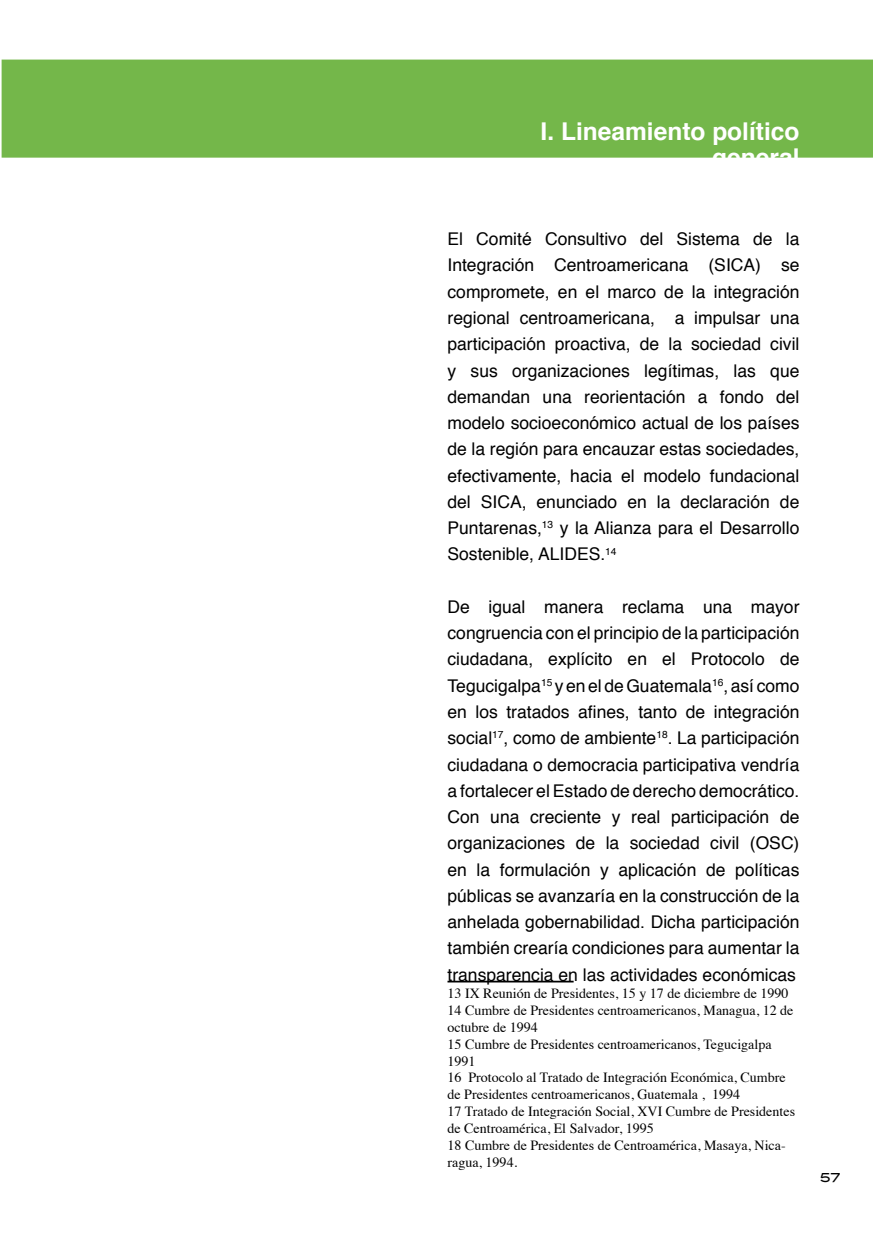
<style>
.page{position:relative;width:874px;height:1241px;background:#fff}
.page>*{position:absolute;margin:0;border:0;box-sizing:border-box;transform-origin:0 0}
.t1{font:700 24.5px/26.2px "Helvetica";color:#fff;text-align:right}
.t2{font:17.5px/26.2px "Helvetica";color:#000;text-align:justify}
.t3{font:14px/16.8px "Times";color:#000}
.t4{font:12.25px "Blair Md ITCTT Medium";color:#000}
</style>
<div class="page">
<div style="left:2px;top:60px;width:870px;height:98px;background:#74b74a"></div>
<hr style="left:447px;top:980px;width:126px;height:2px;background:#000">
<h1 class="t1" style="left:540px;top:120px;width:260px">I. Lineamiento político general</h1>
<p class="t2" style="left:447px;top:227px;width:353px">El Comité Consultivo del Sistema de la Integración Centroamericana (SICA) se compromete, en el marco de la integración regional centroamericana, a impulsar una participación proactiva, de la sociedad civil y sus organizaciones legítimas, las que demandan una reorientación a fondo del modelo socioeconómico actual de los países de la región para encauzar estas sociedades, efectivamente, hacia el modelo fundacional del SICA, enunciado en la declaración de Puntarenas,<sup>13</sup> y la Alianza para el Desarrollo Sostenible, ALIDES.<sup>14</sup></p>
<p class="t2" style="left:447px;top:595px;width:353px">De igual manera reclama una mayor congruencia con el principio de la participación ciudadana, explícito en el Protocolo de Tegucigalpa<sup>15</sup> y en el de Guatemala<sup>16</sup>, así como en los tratados afines, tanto de integración social<sup>17</sup>, como de ambiente<sup>18</sup>. La participación ciudadana o democracia participativa vendría a fortalecer el Estado de derecho democrático.<br>Con una creciente y real participación de organizaciones de la sociedad civil (OSC) en la formulación y aplicación de políticas públicas se avanzaría en la construcción de la anhelada gobernabilidad. Dicha participación también crearía condiciones para aumentar la transparencia en las actividades económicas</p>
<p class="t3" style="left:447px;top:986px;width:349px">13 IX Reunión de Presidentes, 15 y 17 de diciembre de 1990<br>14 Cumbre de Presidentes centroamericanos, Managua, 12 de octubre de 1994<br>15 Cumbre de Presidentes centroamericanos, Tegucigalpa 1991<br>16 Protocolo al Tratado de Integración Económica, Cumbre de Presidentes centroamericanos, Guatemala , 1994<br>17 Tratado de Integración Social, XVI Cumbre de Presidentes de Centroamérica, El Salvador, 1995<br>18 Cumbre de Presidentes de Centroamérica, Masaya, Nica&shy;ragua, 1994.</p>
<p class="t4" style="left:819px;top:1169px;width:22px">57</p>
</div>
